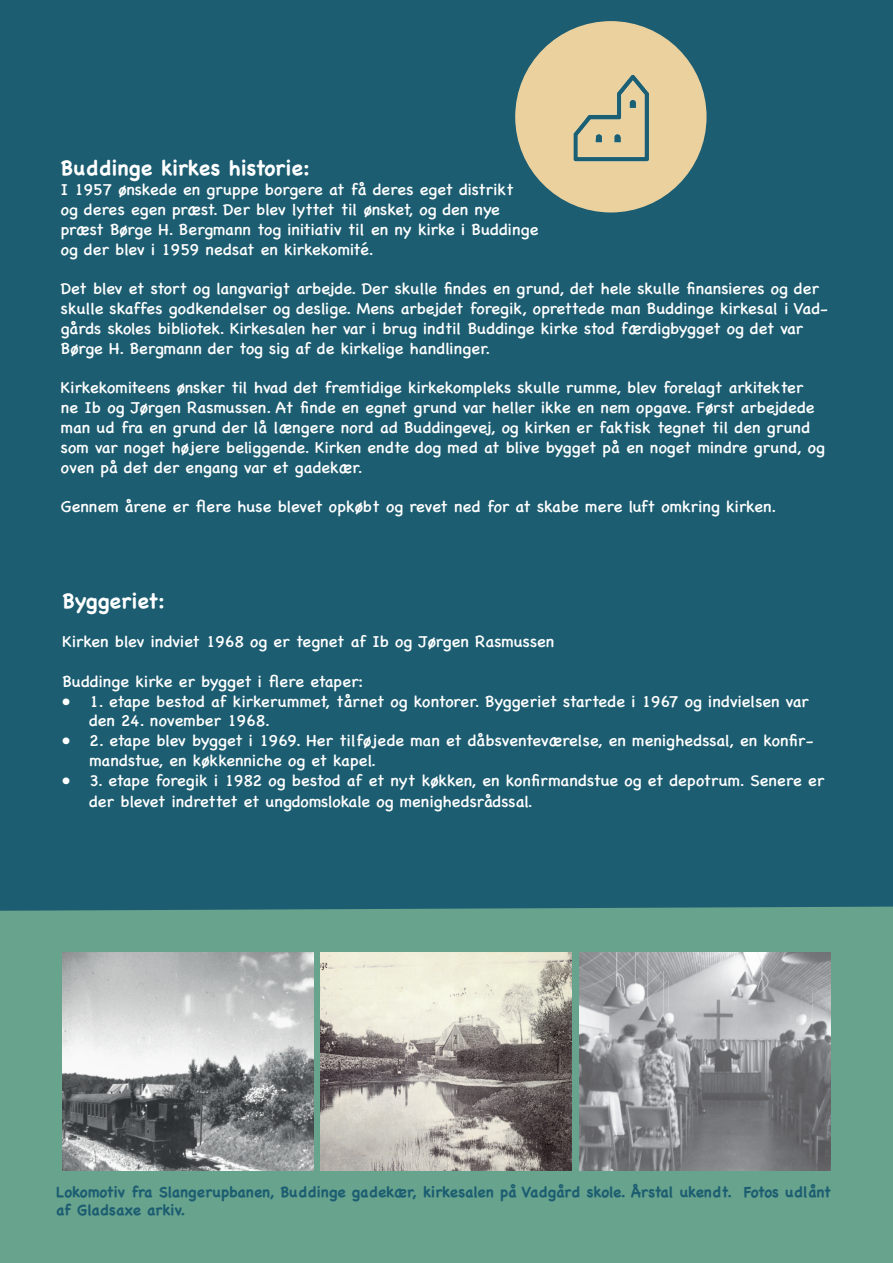
<style>
.page{position:relative;width:893px;height:1263px;background:#fff}
.page>*{position:absolute;margin:0;border:0;box-sizing:border-box;transform-origin:0 0}
.t1{font:700 21px "Chalkboard SE";color:#fff}
.t2{font:16.5px/19.8px "Chalkboard SE";color:#fff}
.t3{font:700 15px/18px "Chalkboard SE";color:#1c5d71}
</style>
<div class="page">
<div style="left:0;top:0;width:893px;height:911px;background:#1c5d71"></div>
<div style="left:516px;top:22px;width:190px;height:190px;background:#ebd19e;border-radius:50%"></div>
<div style="left:0;top:907px;width:893px;height:356px;background:#68a38d"></div>
<img style="left:321px;top:953px;width:251px;height:217px">
<img style="left:62px;top:953px;width:251px;height:217px">
<img style="left:573px;top:74px;width:76px;height:88px">
<img style="left:580px;top:953px;width:250px;height:217px">
<p class="t1" style="left:61px;top:156px;width:250px">Buddinge kirkes historie:</p>
<p class="t2" style="left:61px;top:179px;width:479px">I 1957 ønskede en gruppe borgere at få deres eget distrikt<br>og deres egen præst. Der blev lyttet til ønsket, og den nye præst Børge H. Bergmann tog initiativ til en ny kirke i Buddinge og der blev i 1959 nedsat en kirkekomité.</p>
<p class="t2" style="left:61px;top:278px;width:769px">Det blev et stort og langvarigt arbejde. Der skulle findes en grund, det hele skulle finansieres og der skulle skaffes godkendelser og deslige. Mens arbejdet foregik, oprettede man Buddinge kirkesal i Vad&shy;gårds skoles bibliotek. Kirkesalen her var i brug indtil Buddinge kirke stod færdigbygget og det var Børge H. Bergmann der tog sig af de kirkelige handlinger.</p>
<p class="t2" style="left:61px;top:377px;width:765px">Kirkekomiteens ønsker til hvad det fremtidige kirkekompleks skulle rumme, blev forelagt arkitekter ne Ib og Jørgen Rasmussen. At finde en egnet grund var heller ikke en nem opgave. Først arbejdede man ud fra en grund der lå længere nord ad Buddingevej, og kirken er faktisk tegnet til den grund som var noget højere beliggende. Kirken endte dog med at blive bygget på en noget mindre grund, og oven på det der engang var et gadekær.</p>
<p class="t2" style="left:61px;top:496px;width:717px">Gennem årene er flere huse blevet opkøbt og revet ned for at skabe mere luft omkring kirken.</p>
<p class="t1" style="left:62px;top:588px;width:104px">Byggeriet:</p>
<p class="t2" style="left:62px;top:631px;width:493px">Kirken blev indviet 1968 og er tegnet af Ib og Jørgen Rasmussen</p>
<p class="t2" style="left:62px;top:670px;width:302px">Buddinge kirke er bygget i flere etaper:</p>
<p class="t2" style="left:89px;top:690px;width:721px;text-indent:-27px">• 1. etape bestod af kirkerummet, tårnet og kontorer. Byggeriet startede i 1967 og indvielsen var den 24. november 1968.</p>
<p class="t2" style="left:89px;top:730px;width:726px;text-indent:-27px">• 2. etape blev bygget i 1969. Her tilføjede man et dåbsventeværelse, en menighedssal, en konfir&shy;mandstue, en køkkenniche og et kapel.</p>
<p class="t2" style="left:89px;top:768px;width:736px;line-height:21.6px;text-indent:-27px">• 3. etape foregik i 1982 og bestod af et nyt køkken, en konfirmandstue og et depotrum. Senere er der blevet indrettet et ungdomslokale og menighedsrådssal.</p>
<p class="t3" style="left:56px;top:1182px;width:776px">Lokomotiv fra Slangerupbanen, Buddinge gadekær, kirkesalen på Vadgård skole. Årstal ukendt. Fotos udlånt af Gladsaxe arkiv.</p>
</div>
